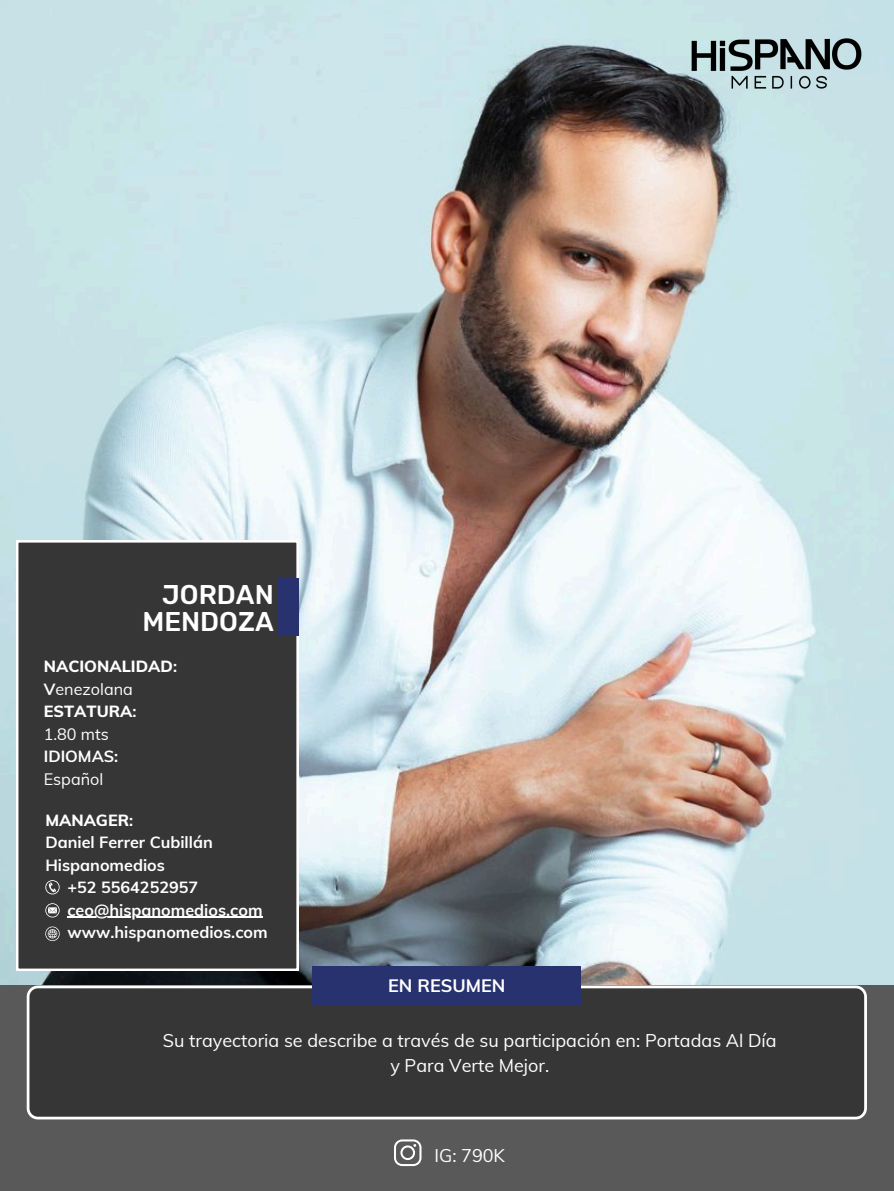
<style>
.page{position:relative;width:894px;height:1191px;background:#fff}
.page>*{position:absolute;margin:0;border:0;box-sizing:border-box;transform-origin:0 0}
.t1{font:500 27px/27px "Rubik";color:#fff;text-align:right}
.t2{font:18px/24.8px "Muli";color:#fff;text-align:center}
.t3{font:700 18px "Muli";color:#fff}
.t4{font:700 16.2px/22.5px "Muli";color:#fff}
.t5{font:800 16.2px/22.5px "Muli";color:#fff}
.t6{font:16.2px "Muli";color:#fff}
.s1{font-weight:700}
.s2{font-weight:400}
.s3{font-weight:800}
</style>
<div class="page">
<img style="left:0;top:0;width:893px;height:985px">
<div style="left:0;top:985px;width:893px;height:205px;background:#595959"></div>
<div style="left:27px;top:985px;width:839px;height:134px;background:#363636"></div>
<div style="left:313px;top:965px;width:267px;height:40px;background:#27326f"></div>
<div style="left:16px;top:540px;width:282px;height:430px;background:#363636"></div>
<div style="left:277px;top:578px;width:21px;height:57px;background:#27326f"></div>
<hr style="left:67px;top:916px;width:195px;height:1px;background:#fff">
<svg style="left:45px;top:880px;width:15px;height:14px"></svg>
<svg style="left:45px;top:903px;width:15px;height:14px"></svg>
<svg style="left:45px;top:926px;width:15px;height:14px"></svg>
<svg style="left:394px;top:1139px;width:27px;height:26px"></svg>
<img style="left:672px;top:27px;width:207px;height:72px">
<p class="t1" style="left:142px;top:580px;width:133px">JORDAN<br>MENDOZA</p>
<p class="t5" style="left:44px;top:655px;width:135px">NACIONALIDAD<span class="s1">:<br>V</span><span class="s2">enezolana<br></span>ESTATURA<span class="s1">:<br></span><span class="s2">1.80 mts</span></p>
<p class="t4" style="left:44px;top:745px;width:76px">IDIOMAS:</p>
<p class="t6" style="left:44px;top:768px;width:61px">Español</p>
<p class="t4" style="left:45px;top:808px;width:169px"><span class="s3">MANAGER</span>:<br>Daniel Ferrer Cubillán<br>Hispanomedios</p>
<p class="t4" style="left:67px;top:875px;width:201px">+52 5564252957 ceo@hispanomedios.com www.hispanomedios.com</p>
<p class="t3" style="left:388px;top:974px;width:119px">EN RESUMEN</p>
<h1 class="t2" style="left:163px;top:1027px;width:615px">Su trayectoria se describe a través de su participación en: Portadas Al Día y Para Verte Mejor.</h1>
<p class="t2" style="left:434px;top:1142px;width:72px">IG: 790K</p>
</div>
